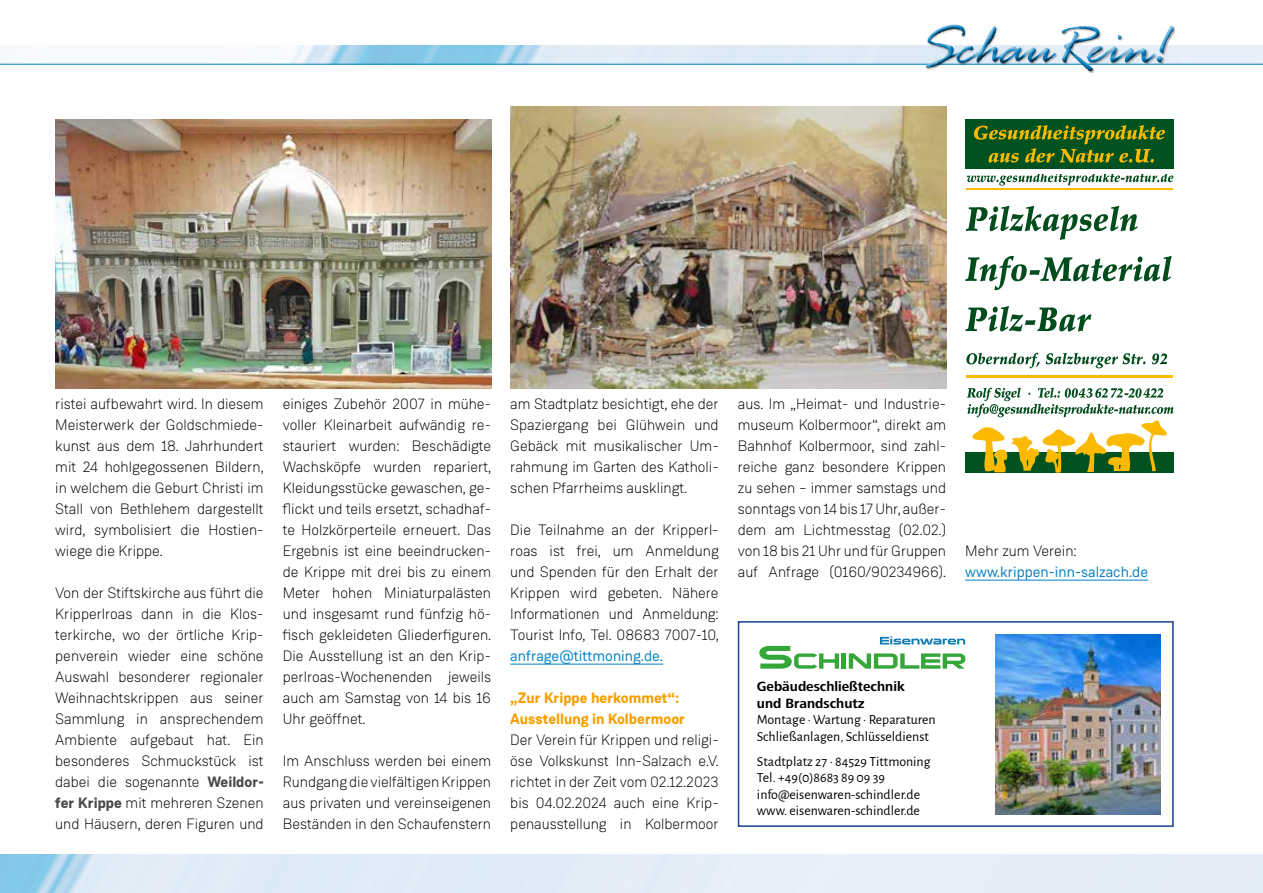
<style>
.page{position:relative;width:1263px;height:893px;background:#fff}
.page>*{position:absolute;margin:0;border:0;box-sizing:border-box;transform-origin:0 0}
.t1{font:300 15px/21px "Weissenhof Grotesk";color:#000;text-align:justify}
.t2{font:15px "Weissenhof Grotesk";color:#0081c6}
.t3{font:700 15px/21px "Weissenhof Grotesk";color:#f6a000}
.t4{font:13.8px/16.5px "Alegreya Sans";color:#000}
.t5{font:700 13.8px/16.5px "Frutiger Next LT";color:#000}
.s1{font-weight:700;color:#4a4a49}
</style>
<div class="page">
<img style="left:0;top:45px;width:1263px;height:19px">
<hr style="left:0;top:64px;width:1263px;height:1px;background:#0081c6">
<div style="left:926px;top:24px;width:249px;height:49px;background:#000;opacity:.33"></div>
<div style="left:924px;top:24px;width:250px;height:48px;background:#000;opacity:.75"></div>
<div style="left:0;top:855px;width:1263px;height:38px;background:#e4eef8"></div>
<img style="left:55px;top:119px;width:436px;height:269px">
<hr style="left:510px;top:664px;width:153px;height:1px;background:#0081c6">
<img style="left:510px;top:107px;width:436px;height:281px">
<img style="left:996px;top:634px;width:165px;height:180px">
<svg style="left:880px;top:636px;width:85px;height:8px"></svg>
<svg style="left:759px;top:646px;width:80px;height:23px"></svg>
<hr style="left:842px;top:653px;width:4px;height:16px;background:#35a738">
<svg style="left:849px;top:653px;width:116px;height:16px"></svg>
<div style="left:738px;top:621px;width:436px;height:206px;border:2px solid #164194"></div>
<div style="left:965px;top:452px;width:209px;height:21px;background:#005321"></div>
<div style="left:965px;top:119px;width:209px;height:50px;background:#005321"></div>
<svg style="left:974px;top:125px;width:191px;height:38px"></svg>
<svg style="left:967px;top:174px;width:206px;height:12px"></svg>
<hr style="left:967px;top:376px;width:206px;height:2px;background:#fbba00">
<hr style="left:967px;top:189px;width:206px;height:1px;background:#fbba00">
<svg style="left:966px;top:206px;width:172px;height:34px"></svg>
<svg style="left:965px;top:256px;width:207px;height:34px"></svg>
<svg style="left:967px;top:388px;width:207px;height:84px"></svg>
<svg style="left:965px;top:306px;width:126px;height:26px"></svg>
<svg style="left:966px;top:353px;width:74px;height:15px"></svg>
<svg style="left:1046px;top:353px;width:99px;height:15px"></svg>
<svg style="left:1152px;top:353px;width:15px;height:11px"></svg>
<hr style="left:965px;top:580px;width:183px;height:1px;background:#0081c6">
<p class="t1" style="left:55px;top:393px;width:210px">ristei aufbewahrt wird. In diesem Meisterwerk der Goldschmiede&shy;kunst aus dem 18. Jahrhundert mit 24 hohlgegossenen Bildern, in welchem die Geburt Christi im Stall von Bethlehem dargestellt wird, symbolisiert die Hostien&shy;wiege die Krippe.</p>
<p class="t1" style="left:55px;top:582px;width:210px">Von der Stiftskirche aus führt die Kripperlroas dann in die Klos&shy;terkirche, wo der örtliche Krip&shy;penverein wieder eine schöne Auswahl besonderer regionaler Weihnachtskrippen aus seiner Sammlung in ansprechendem Ambiente aufgebaut hat. Ein besonderes Schmuckstück ist dabei die sogenannte <span class="s1">Weildor&shy;fer Krippe</span> mit mehreren Szenen und Häusern, deren Figuren und</p>
<p class="t1" style="left:283px;top:393px;width:210px">einiges Zubehör 2007 in mühe&shy;voller Kleinarbeit aufwändig re&shy;stauriert wurden: Beschädigte Wachsköpfe wurden repariert, Kleidungsstücke gewaschen, ge&shy;flickt und teils ersetzt, schadhaf&shy;te Holzkörperteile erneuert. Das Ergebnis ist eine beeindrucken&shy;de Krippe mit drei bis zu einem Meter hohen Miniaturpalästen und insgesamt rund fünfzig hö&shy;fisch gekleideten Gliederfiguren.<br>Die Ausstellung ist an den Krip&shy;perlroas-Wochenenden jeweils auch am Samstag von 14 bis 16<br>Uhr geöffnet.</p>
<p class="t1" style="left:283px;top:750px;width:210px">Im Anschluss werden bei einem Rundgang die vielfältigen Krippen aus privaten und vereinseigenen Beständen in den Schaufenstern</p>
<p class="t1" style="left:510px;top:393px;width:210px">am Stadtplatz besichtigt, ehe der Spaziergang bei Glühwein und Gebäck mit musikalischer Um&shy;rahmung im Garten des Katholi&shy;schen Pfarrheims ausklingt.</p>
<p class="t1" style="left:510px;top:519px;width:210px">Die Teilnahme an der Kripperl&shy;roas ist frei, um Anmeldung und Spenden für den Erhalt der Krippen wird gebeten. Nähere Informationen und Anmeldung:<br>Tourist Info, Tel. 08683 7007-10,</p>
<p class="t2" style="left:510px;top:647px;width:154px">anfrage@tittmoning.de.</p>
<p class="t3" style="left:510px;top:688px;width:176px">„Zur Krippe herkommet“:<br>Ausstellung in Kolbermoor</p>
<p class="t1" style="left:510px;top:729px;width:210px">Der Verein für Krippen und religi&shy;öse Volkskunst Inn-Salzach e.V. richtet in der Zeit vom 02.12.2023 bis 04.02.2024 auch eine Krip&shy;penausstellung in Kolbermoor</p>
<p class="t1" style="left:738px;top:393px;width:210px">aus. Im „Heimat- und Industrie&shy;museum Kolbermoor“, direkt am Bahnhof Kolbermoor, sind zahl&shy;reiche ganz besondere Krippen zu sehen – immer samstags und sonntags von 14 bis 17 Uhr, außer&shy;dem am Lichtmesstag (02.02.) von 18 bis 21 Uhr und für Gruppen auf Anfrage (0160/90234966).</p>
<p class="t5" style="left:757px;top:678px;width:149px">Gebäudeschließtechnik und Brandschutz</p>
<p class="t4" style="left:757px;top:711px;width:180px">Montage · Wartung · Reparaturen<br>Schließanlagen, Schlüsseldienst</p>
<p class="t4" style="left:757px;top:752px;width:175px">Stadtplatz 27 · 84529 Tittmoning<br>Tel. +49(0)8683 89 09 39 info@eisenwaren-schindler.de www. eisenwaren-schindler.de</p>
<p class="t1" style="left:965px;top:540px;width:113px">Mehr zum Verein:</p>
<p class="t2" style="left:965px;top:563px;width:184px">www.krippen-inn-salzach.de</p>
</div>
